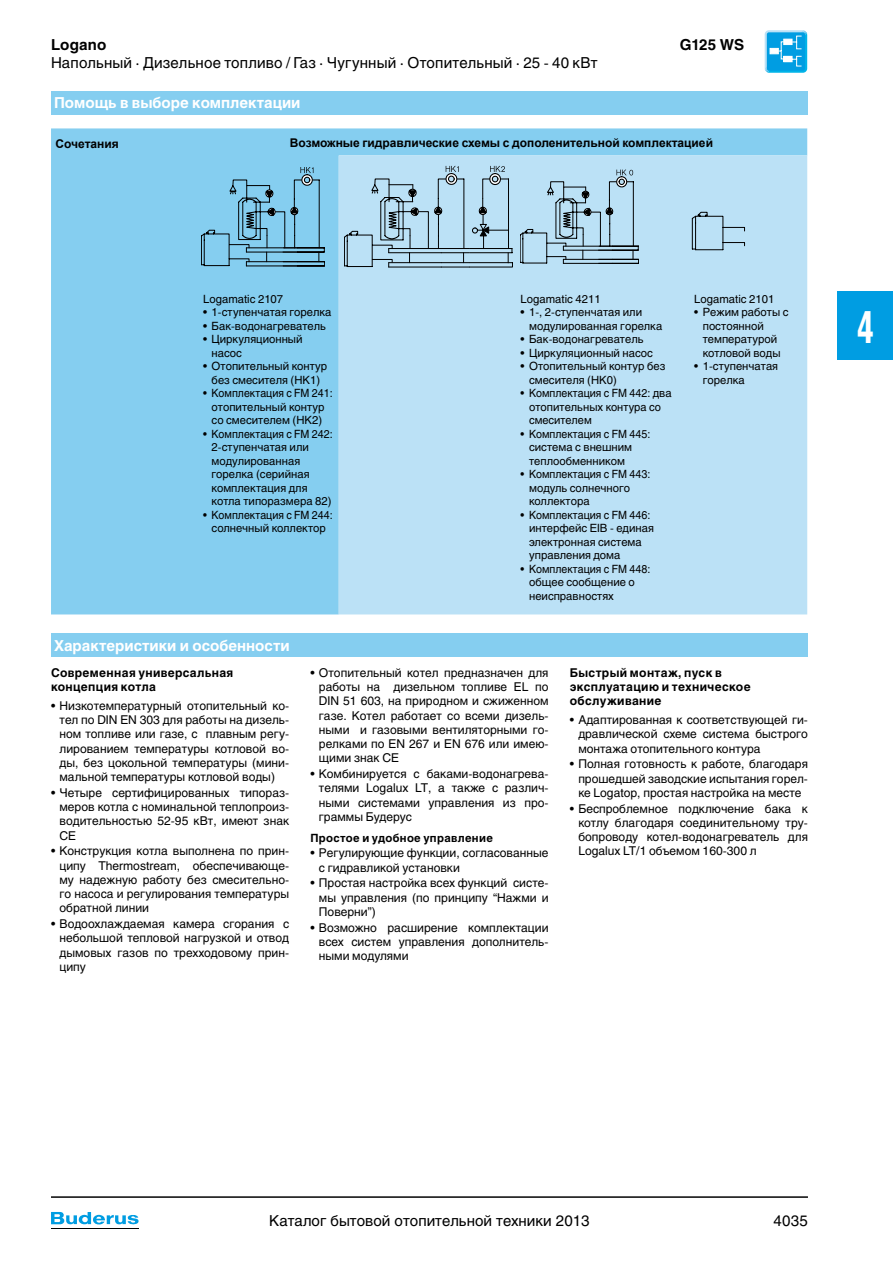
<style>
.page{position:relative;width:893px;height:1263px;background:#fff}
.page>*{position:absolute;margin:0;border:0;box-sizing:border-box;transform-origin:0 0}
.t1{font:700 45px "Helios Cond";color:#fff;scale:.8 1}
.t2{font:15px "Helios";letter-spacing:.005em;color:#000}
.t3{font:700 15px "Helios";color:#fff}
.t4{font:700 15px "Helios";letter-spacing:.01em;color:#000}
.t5{font:12px/14.2px "Helios";color:#000;text-align:justify}
.t6{font:700 12px/14.2px "Helios";letter-spacing:.03em;color:#000}
.t7{font:700 12px "Arial";color:#000}
.t8{font:11.25px/13.5px "Helios";color:#000;scale:.95 1}
.t9{font:11.25px/13.5px "Helios";color:#000}
.t10{font:700 11.25px "Helios";letter-spacing:.03em;color:#000}
</style>
<div class="page">
<svg style="left:51px;top:1212px;width:88px;height:13px"></svg>
<hr style="left:51px;top:1228px;width:87px;height:1px;background:#000">
<div style="left:838px;top:291px;width:55px;height:68px;background:#009de2"></div>
<hr style="left:51px;top:1197px;width:757px;height:1px;background:#000">
<svg style="left:764px;top:33px;width:44px;height:37px"></svg>
<svg style="left:765px;top:30px;width:42px;height:43px;background:#38b4e8"></svg>
<div style="left:51px;top:91px;width:757px;height:24px;background:#85cef0"></div>
<div style="left:51px;top:128px;width:756px;height:486px;background:#85cef0"></div>
<div style="left:339px;top:155px;width:468px;height:459px;background:#bbe1f6"></div>
<svg style="left:201px;top:167px;width:124px;height:99px;background:#75b5d2"></svg>
<svg style="left:344px;top:166px;width:169px;height:101px;background:#a5c7d9"></svg>
<svg style="left:520px;top:170px;width:119px;height:93px;background:#a4c5d8"></svg>
<svg style="left:692px;top:206px;width:61px;height:44px;background:#abcee1"></svg>
<div style="left:51px;top:634px;width:757px;height:23px;background:#85cef0"></div>
<p class="t4" style="left:51px;top:36px;width:57px">Logano</p>
<p class="t4" style="left:680px;top:36px;width:66px">G125 WS</p>
<p class="t2" style="left:51px;top:54px;width:548px">Напольный · Дизельное топливо / Газ · Чугунный · Отопительный · 25 - 40 кВт</p>
<p class="t3" style="left:54px;top:94px;width:248px">Помощь в выборе комплектации</p>
<p class="t7" style="left:56px;top:136px;width:65px">Сочетания</p>
<p class="t7" style="left:290px;top:135px;width:425px">Возможные гидравлические схемы с дополенительной комплектацией</p>
<p class="t9" style="left:203px;top:292px;width:82px">Logamatic 2107</p>
<p class="t9" style="left:203px;top:305px;width:130px">• 1-ступенчатая горелка</p>
<p class="t9" style="left:203px;top:319px;width:124px">• Бак-водонагреватель</p>
<p class="t9" style="left:212px;top:332px;width:92px;text-indent:-9px">• Циркуляционный насос</p>
<p class="t9" style="left:203px;top:359px;width:125px;text-align:center">• Отопительный контур без смесителя (HK1)</p>
<p class="t8" style="left:203px;top:386px;width:138px;text-align:center">• Комплектация с FM 241: отопительный контур<br>со смесителем (HK2)</p>
<p class="t8" style="left:212px;top:427px;width:129px;text-indent:-8px">• Комплектация с FM 242:<br>2-ступенчатая или модулированная горелка (серийная комплектация для котла типоразмера 82)</p>
<p class="t8" style="left:203px;top:508px;width:138px;text-align:center">• Комплектация с FM 244: солнечный коллектор</p>
<p class="t9" style="left:521px;top:292px;width:82px">Logamatic 4211</p>
<p class="t9" style="left:529px;top:305px;width:135px;text-indent:-9px">• 1-, 2-ступенчатая или модулированная горелка</p>
<p class="t9" style="left:521px;top:332px;width:124px">• Бак-водонагреватель</p>
<p class="t9" style="left:521px;top:346px;width:134px">• Циркуляционный насос</p>
<p class="t9" style="left:529px;top:359px;width:138px;text-indent:-9px">• Отопительный контур без смесителя (HK0)</p>
<p class="t8" style="left:529px;top:386px;width:152px;text-indent:-9px">• Комплектация с FM 442: два отопительных контура со смесителем</p>
<p class="t8" style="left:529px;top:427px;width:129px;text-indent:-9px">• Комплектация с FM 445: система с внешним теплообменником</p>
<p class="t8" style="left:529px;top:467px;width:129px;text-indent:-9px">• Комплектация с FM 443: модуль солнечного коллектора</p>
<p class="t8" style="left:529px;top:508px;width:133px;text-indent:-9px">• Комплектация с FM 446: интерфейс EIB - единая электронная система управления дома</p>
<p class="t8" style="left:529px;top:562px;width:129px;text-indent:-9px">• Комплектация с FM 448: общее сообщение о неисправностях</p>
<p class="t9" style="left:694px;top:292px;width:82px">Logamatic 2101</p>
<p class="t9" style="left:703px;top:305px;width:87px;text-indent:-9px">• Режим работы с постоянной температурой котловой воды</p>
<p class="t9" style="left:703px;top:359px;width:77px;text-indent:-9px">• 1-ступенчатая горелка</p>
<p class="t3" style="left:54px;top:636px;width:237px">Характеристики и особенности</p>
<p class="t6" style="left:51px;top:665px;width:184px">Современная универсальная концепция котла</p>
<p class="t5" style="left:60px;top:698px;width:231px;text-indent:-9px">• Низкотемпературный отопительный ко&shy;тел по DIN EN 303 для работы на дизель&shy;ном топливе или газе, с плавным регу&shy;лированием температуры котловой во&shy;ды, без цокольной температуры (мини&shy;мальной температуры котловой воды)</p>
<p class="t5" style="left:60px;top:785px;width:231px;text-indent:-9px">• Четыре сертифицированных типораз&shy;меров котла с номинальной теплопроиз&shy;водительностью 52-95 кВт, имеют знак СЕ</p>
<p class="t5" style="left:60px;top:844px;width:231px;text-indent:-9px">• Конструкция котла выполнена по прин&shy;ципу Thermostream, обеспечивающе&shy;му надежную работу без смесительно&shy;го насоса и регулирования температуры обратной линии</p>
<p class="t5" style="left:60px;top:917px;width:231px;text-indent:-9px">• Водоохлаждаемая камера сгорания с небольшой тепловой нагрузкой и отвод дымовых газов по трехходовому прин&shy;ципу</p>
<p class="t5" style="left:319px;top:665px;width:231px;text-indent:-9px">• Отопительный котел предназначен для работы на дизельном топливе EL по DIN 51 603, на природном и сжиженном газе. Котел работает со всеми дизель&shy;ными и газовыми вентиляторными го&shy;релками по EN 267 и EN 676 или имею&shy;щими знак CE</p>
<p class="t5" style="left:319px;top:766px;width:231px;text-indent:-9px">• Комбинируется с баками-водонагрева&shy;телями Logalux LT, а также с различ&shy;ными системами управления из про&shy;граммы Будерус</p>
<p class="t10" style="left:310px;top:831px;width:184px">Простое и удобное управление</p>
<p class="t5" style="left:319px;top:846px;width:231px;text-indent:-9px">• Регулирующие функции, согласованные с гидравликой установки</p>
<p class="t5" style="left:319px;top:876px;width:231px;text-indent:-9px">• Простая настройка всех функций систе&shy;мы управления (по принципу “Нажми и Поверни”)</p>
<p class="t5" style="left:319px;top:920px;width:231px;text-indent:-9px">• Возможно расширение комплектации всех систем управления дополнитель&shy;ными модулями</p>
<p class="t6" style="left:570px;top:665px;width:182px">Быстрый монтаж, пуск в эксплуатацию и техническое обслуживание</p>
<p class="t5" style="left:578px;top:713px;width:231px;text-indent:-9px">• Адаптированная к соответствующей ги&shy;дравлической схеме система быстрого монтажа отопительного контура</p>
<p class="t5" style="left:578px;top:757px;width:231px;text-indent:-9px">• Полная готовность к работе, благодаря прошедшей заводские испытания горел&shy;ке Logatop, простая настройка на месте</p>
<p class="t5" style="left:578px;top:801px;width:231px;text-indent:-9px">• Беспроблемное подключение бака к котлу благодаря соединительному тру&shy;бопроводу котел-водонагреватель для Logalux LT/1 объемом 160-300 л</p>
<h1 class="t1" style="left:856px;top:300px;width:24px">4</h1>
<p class="t2" style="left:269px;top:1212px;width:322px">Каталог бытовой отопительной техники 2013</p>
<p class="t2" style="left:773px;top:1212px;width:36px">4035</p>
</div>
